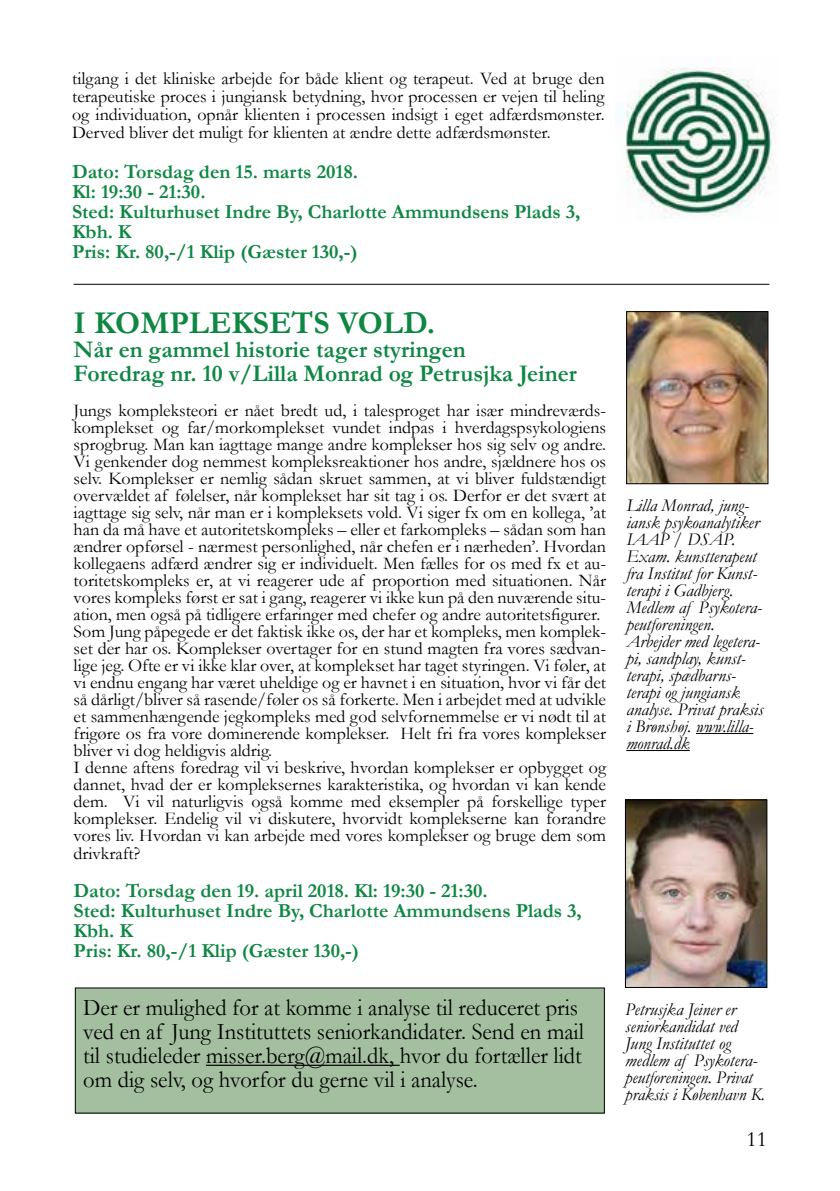
<style>
.page{position:relative;width:840px;height:1191px;background:#fff}
.page>*{position:absolute;margin:0;border:0;box-sizing:border-box;transform-origin:0 0}
.t1{font:700 32px "Garamond";color:#0e8743}
.t2{font:24px/24px "Garamond";color:#000;scale:.94 1}
.t3{font:700 24px/24px "Garamond";color:#0e8743}
.t4{font:22px "Garamond";color:#000}
.t5{font:700 20px/20px "Garamond";color:#0e8743}
.t6{font:18px/17px "Garamond";color:#000}
.t7{font:italic 18px/17px "Garamond";color:#000}
</style>
<div class="page">
<img style="left:618px;top:59px;width:159px;height:160px">
<div style="left:75px;top:988px;width:529px;height:125px;background:#a4bfa0"></div>
<hr style="left:206px;top:1064px;width:193px;height:1px;background:#000">
<hr style="left:695px;top:733px;width:57px;height:1px;background:#000">
<hr style="left:626px;top:750px;width:63px;height:1px;background:#000">
<img style="left:626px;top:801px;width:138px;height:184px">
<div style="left:624px;top:799px;width:142px;height:188px;border:1px solid #000"></div>
<hr style="left:74px;top:284px;width:695px;height:1px;background:#000">
<img style="left:628px;top:313px;width:137px;height:169px">
<div style="left:626px;top:311px;width:141px;height:173px;border:1px solid #000"></div>
<p class="t6" style="left:72px;top:69px;width:533px;line-height:18px;text-align:justify">tilgang i det kliniske arbejde for både klient og terapeut. Ved at bruge den terapeutiske proces i jungiansk betydning, hvor processen er vejen til heling og individuation, opnår klienten i processen indsigt i eget adfærdsmønster.<br>Derved bliver det muligt for klienten at ændre dette adfærdsmønster.</p>
<p class="t5" style="left:72px;top:162px;width:509px">Dato: Torsdag den 15. marts 2018.<br>Kl: 19:30 - 21:30.<br>Sted: Kulturhuset Indre By, Charlotte Ammundsens Plads 3,<br>Kbh. K<br>Pris: Kr. 80,-/1 Klip (Gæster 130,-)</p>
<h1 class="t1" style="left:74px;top:301px;width:363px">I KOMPLEKSETS VOLD.</h1>
<h2 class="t3" style="left:74px;top:337px;width:504px">Når en gammel historie tager styringen<br>Foredrag nr. 10 v/Lilla Monrad og Petrusjka Jeiner</h2>
<p class="t6" style="left:73px;top:401px;width:533px">Jungs kompleksteori er nået bredt ud, i talesproget har især mindreværds&shy;komplekset og far/morkomplekset vundet indpas i hverdagspsykologiens sprogbrug. Man kan iagttage mange andre komplekser hos sig selv og andre.<br>Vi genkender dog nemmest kompleksreaktioner hos andre, sjældnere hos os selv. Komplekser er nemlig sådan skruet sammen, at vi bliver fuldstændigt overvældet af følelser, når komplekset har sit tag i os. Derfor er det svært at iagttage sig selv, når man er i kompleksets vold. Vi siger fx om en kollega, ’at han da må have et autoritetskompleks – eller et farkompleks – sådan som han ændrer opførsel - nærmest personlighed, når chefen er i nærheden’. Hvordan kollegaens adfærd ændrer sig er individuelt. Men fælles for os med fx et au&shy;toritetskompleks er, at vi reagerer ude af proportion med situationen. Når vores kompleks først er sat i gang, reagerer vi ikke kun på den nuværende situ&shy;ation, men også på tidligere erfaringer med chefer og andre autoritetsfigurer.<br>Som Jung påpegede er det faktisk ikke os, der har et kompleks, men komplek&shy;set der har os. Komplekser overtager for en stund magten fra vores sædvan&shy;lige jeg. Ofte er vi ikke klar over, at komplekset har taget styringen. Vi føler, at vi endnu engang har været uheldige og er havnet i en situation, hvor vi får det så dårligt/bliver så rasende/føler os så forkerte. Men i arbejdet med at udvikle et sammenhængende jegkompleks med god selvfornemmelse er vi nødt til at frigøre os fra vore dominerende komplekser. Helt fri fra vores komplekser bliver vi dog heldigvis aldrig.<br>I denne aftens foredrag vil vi beskrive, hvordan komplekser er opbygget og dannet, hvad der er kompleksernes karakteristika, og hvordan vi kan kende dem. Vi vil naturligvis også komme med eksempler på forskellige typer komplekser. Endelig vil vi diskutere, hvorvidt komplekserne kan forandre vores liv. Hvordan vi kan arbejde med vores komplekser og bruge dem som drivkraft?</p>
<p class="t5" style="left:74px;top:880px;width:509px">Dato: Torsdag den 19. april 2018. Kl: 19:30 - 21:30.<br>Sted: Kulturhuset Indre By, Charlotte Ammundsens Plads 3, Kbh. K<br>Pris: Kr. 80,-/1 Klip (Gæster 130,-)</p>
<h2 class="t2" style="left:83px;top:995px;width:534px">Der er mulighed for at komme i analyse til reduceret pris ved en af Jung Instituttets seniorkandidater. Send en mail til studieleder misser.berg@mail.dk, hvor du fortæller lidt om dig selv, og hvorfor du gerne vil i analyse.</h2>
<p class="t7" style="left:626px;top:496px;width:138px">Lilla Monrad, jung&shy;iansk psykoanalytiker<br>IAAP / DSAP.<br>Exam. kunstterapeut fra Institut for Kunst&shy;terapi i Gadbjerg.<br>Medlem af Psykotera&shy;peutforeningen.<br>Arbejder med legetera&shy;pi, sandplay, kunst&shy;terapi, spædbarns&shy;terapi og jungiansk analyse. Privat praksis i Brønshøj. www.lilla&shy;monrad.dk</p>
<p class="t7" style="left:624px;top:1000px;width:141px">Petrusjka Jeiner er seniorkandidat ved<br>Jung Instituttet og medlem af Psykotera&shy;peutforeningen. Privat praksis i København K.</p>
<p class="t4" style="left:746px;top:1124px;width:22px">11</p>
</div>
